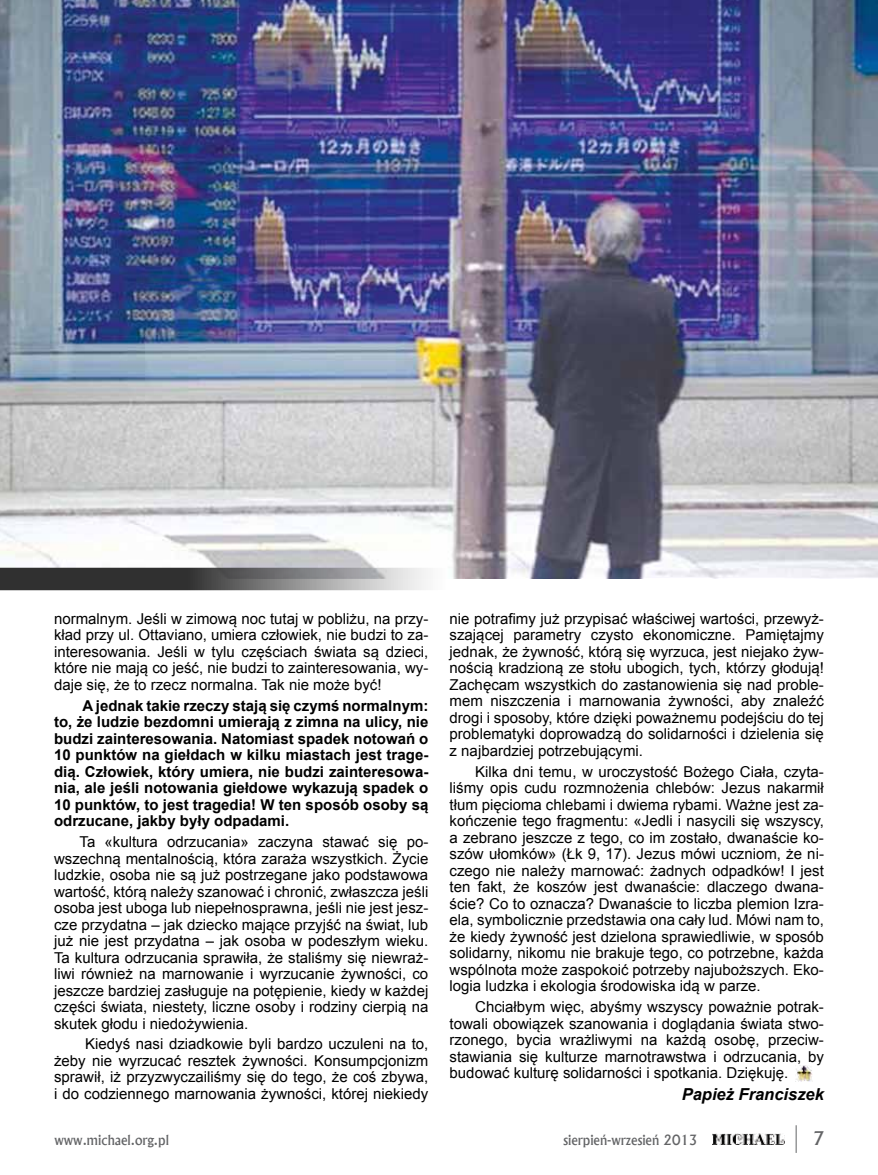
<style>
.page{position:relative;width:878px;height:1175px;background:#fff}
.page>*{position:absolute;margin:0;border:0;box-sizing:border-box;transform-origin:0 0}
.t1{font:500 18px "Albertus";color:#636466}
.t2{font:italic 700 16.5px "Arial";color:#000}
.t3{font:15px/16.5px "Arial";color:#000;text-align:justify}
.t4{font:700 15px/16.5px "Arial";color:#000;text-align:justify}
.t5{font:500 13.5px "Albertus";color:#636466}
</style>
<div class="page">
<img style="left:0;top:0;width:878px;height:579px">
<svg style="left:0;top:567px;width:446px;height:23px;background:#707071"></svg>
<img style="left:796px;top:1065px;width:16px;height:16px">
<svg style="left:795px;top:1125px;width:1px;height:27px"></svg>
<img style="left:712px;top:1133px;width:72px;height:11px">
<p class="t3" style="left:54px;top:610px;width:376px">normalnym. Jeśli w zimową noc tutaj w pobliżu, na przy&shy;kład przy ul. Ottaviano, umiera człowiek, nie budzi to za&shy;interesowania. Jeśli w tylu częściach świata są dzieci, które nie mają co jeść, nie budzi to zainteresowania, wy&shy;daje się, że to rzecz normalna. Tak nie może być!</p>
<p class="t4" style="left:54px;top:697px;width:376px;text-indent:29px">A jednak takie rzeczy stają się czymś normalnym: to, że ludzie bezdomni umierają z zimna na ulicy, nie budzi zainteresowania. Natomiast spadek notowań o 10 punktów na giełdach w kilku miastach jest trage&shy;dią. Człowiek, który umiera, nie budzi zainteresowa&shy;nia, ale jeśli notowania giełdowe wykazują spadek o 10 punktów, to jest tragedia! W ten sposób osoby są odrzucane, jakby były odpadami.</p>
<p class="t3" style="left:54px;top:833px;width:376px;text-indent:26px">Ta «kultura odrzucania» zaczyna stawać się po&shy;wszechną mentalnością, która zaraża wszystkich. Życie ludzkie, osoba nie są już postrzegane jako podstawowa wartość, którą należy szanować i chronić, zwłaszcza jeśli osoba jest uboga lub niepełnosprawna, jeśli nie jest jesz&shy;cze przydatna – jak dziecko mające przyjść na świat, lub już nie jest przydatna – jak osoba w podeszłym wieku.<br>Ta kultura odrzucania sprawiła, że staliśmy się niewraż&shy;liwi również na marnowanie i wyrzucanie żywności, co jeszcze bardziej zasługuje na potępienie, kiedy w każdej części świata, niestety, liczne osoby i rodziny cierpią na skutek głodu i niedożywienia.</p>
<p class="t3" style="left:54px;top:1036px;width:376px;text-indent:31px">Kiedyś nasi dziadkowie byli bardzo uczuleni na to, żeby nie wyrzucać resztek żywności. Konsumpcjonizm sprawił, iż przyzwyczailiśmy się do tego, że coś zbywa, i do codziennego marnowania żywności, której niekiedy</p>
<p class="t3" style="left:449px;top:610px;width:376px">nie potrafimy już przypisać właściwej wartości, przewyż&shy;szającej parametry czysto ekonomiczne. Pamiętajmy jednak, że żywność, którą się wyrzuca, jest niejako żyw&shy;nością kradzioną ze stołu ubogich, tych, którzy głodują!<br>Zachęcam wszystkich do zastanowienia się nad proble&shy;mem niszczenia i marnowania żywności, aby znaleźć drogi i sposoby, które dzięki poważnemu podejściu do tej problematyki doprowadzą do solidarności i dzielenia się z najbardziej potrzebującymi.</p>
<p class="t3" style="left:449px;top:763px;width:376px;text-indent:26px">Kilka dni temu, w uroczystość Bożego Ciała, czyta&shy;liśmy opis cudu rozmnożenia chlebów: Jezus nakarmił tłum pięcioma chlebami i dwiema rybami. Ważne jest za&shy;kończenie tego fragmentu: «Jedli i nasycili się wszyscy, a zebrano jeszcze z tego, co im zostało, dwanaście ko&shy;szów ułomków» (Łk 9, 17). Jezus mówi uczniom, że ni&shy;czego nie należy marnować: żadnych odpadków! I jest ten fakt, że koszów jest dwanaście: dlaczego dwana&shy;ście? Co to oznacza? Dwanaście to liczba plemion Izra&shy;ela, symbolicznie przedstawia ona cały lud. Mówi nam to, że kiedy żywność jest dzielona sprawiedliwie, w sposób solidarny, nikomu nie brakuje tego, co potrzebne, każda wspólnota może zaspokoić potrzeby najuboższych. Eko&shy;logia ludzka i ekologia środowiska idą w parze.</p>
<p class="t3" style="left:449px;top:998px;width:376px;text-indent:26px">Chciałbym więc, abyśmy wszyscy poważnie potrak&shy;towali obowiązek szanowania i doglądania świata stwo&shy;rzonego, bycia wrażliwymi na każdą osobę, przeciw&shy;stawiania się kulturze marnotrawstwa i odrzucania, by budować kulturę solidarności i spotkania. Dziękuję.</p>
<p class="t2" style="left:681px;top:1083px;width:144px">Papież Franciszek</p>
<p class="t5" style="left:54px;top:1131px;width:116px">www.michael.org.pl</p>
<p class="t5" style="left:563px;top:1131px;width:135px">sierpień-wrzesień 2013</p>
<p class="t1" style="left:812px;top:1127px;width:13px">7</p>
</div>
